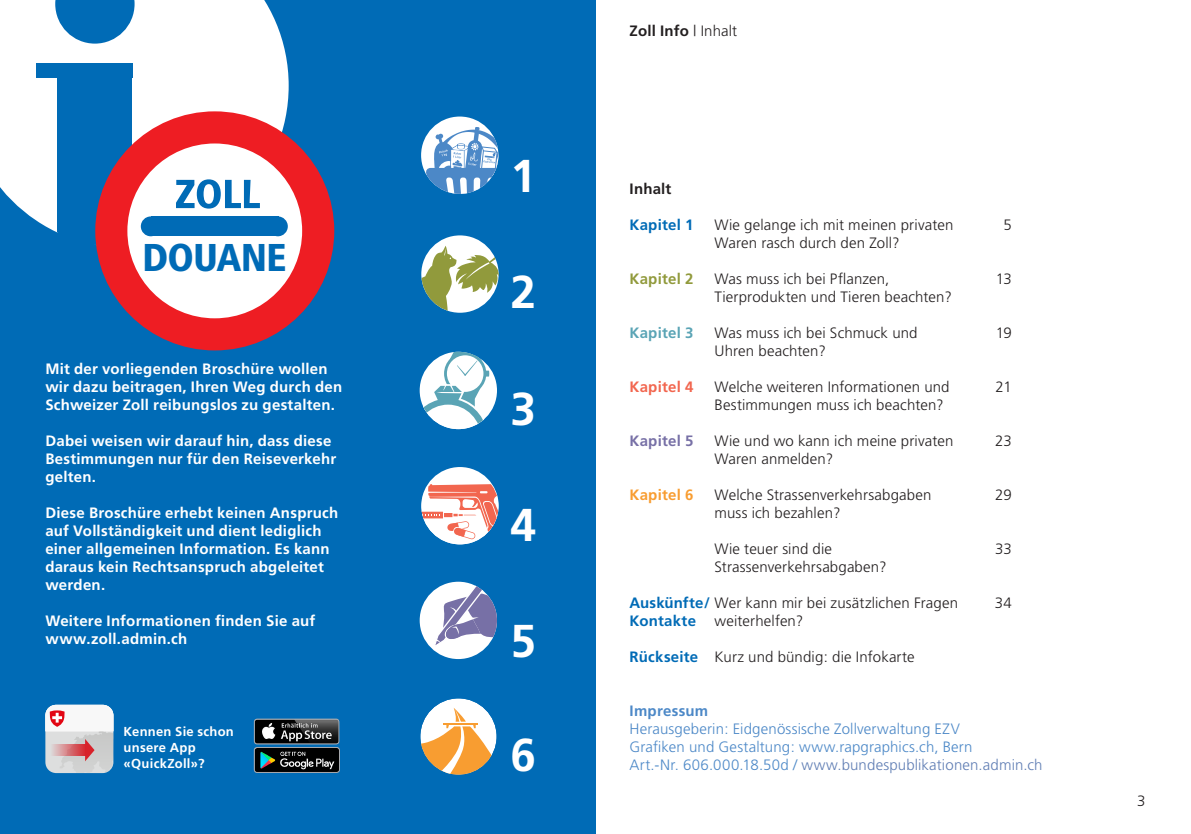
<style>
.page{position:relative;width:1191px;height:834px;background:#fff}
.page>*{position:absolute;margin:0;border:0;box-sizing:border-box;transform-origin:0 0}
.t1{font:700 46px "Frutiger";color:#fff}
.t2{font:900 condensed 38.6px "Frutiger";letter-spacing:-.015em;color:#006bb6}
.t3{font:300 15px/18px "Frutiger";letter-spacing:.01em;color:#231f20}
.t4{font:700 15px/18px "Frutiger";letter-spacing:.015em;color:#fff}
.t5{font:300 15px/18px "Frutiger";letter-spacing:.01em;color:#4c88c7}
.t6{font:700 15px "Frutiger";letter-spacing:.015em;color:#231f20}
.t7{font:700 15px "Frutiger";letter-spacing:.02em;color:#4c88c7}
.t8{font:700 15px "Frutiger";letter-spacing:.015em;color:#006bb6}
.t9{font:700 15px "Frutiger";letter-spacing:.015em;color:#919a3c}
.t10{font:700 15px "Frutiger";letter-spacing:.015em;color:#5aa4b5}
.t11{font:700 15px "Frutiger";letter-spacing:.015em;color:#f2664f}
.t12{font:700 15px "Frutiger";letter-spacing:.015em;color:#7770a6}
.t13{font:700 15px "Frutiger";letter-spacing:.015em;color:#f89d31}
.t14{font:700 13px/16px "Frutiger";letter-spacing:.02em;color:#fff}
.s1{font-weight:300}
.s2{font-weight:700;color:#006bb6}
.s3{color:#607eb4}
</style>
<div class="page">
<div style="left:0;top:0;width:595px;height:833px;background:#006bb6"></div>
<div style="left:0;top:0;width:289px;height:229px;background:#fff"></div>
<div style="left:58px;top:75px;width:74px;height:164px;background:#006bb6"></div>
<div style="left:36px;top:64px;width:96px;height:14px;background:#006bb6"></div>
<svg style="left:55px;top:0;width:80px;height:44px"></svg>
<svg style="left:95px;top:111px;width:239px;height:239px"></svg>
<div style="left:141px;top:216px;width:20px;height:20px;background:#006bb6;border-radius:50%"></div>
<div style="left:151px;top:216px;width:127px;height:20px;background:#006bb6"></div>
<div style="left:268px;top:216px;width:20px;height:20px;background:#006bb6;border-radius:50%"></div>
<svg style="left:176px;top:179px;width:84px;height:29px"></svg>
<div style="left:421px;top:116px;width:77px;height:78px;background:#fff;border-radius:50%"></div>
<div style="left:420px;top:352px;width:77px;height:77px;background:#fff;border-radius:50%"></div>
<svg style="left:420px;top:352px;width:69px;height:77px"></svg>
<div style="left:421px;top:235px;width:77px;height:78px;background:#fff;border-radius:50%"></div>
<svg style="left:421px;top:246px;width:77px;height:67px"></svg>
<svg style="left:420px;top:581px;width:77px;height:78px"></svg>
<svg style="left:420px;top:698px;width:76px;height:76px"></svg>
<svg style="left:420px;top:705px;width:76px;height:69px"></svg>
<svg style="left:421px;top:468px;width:77px;height:76px"></svg>
<svg style="left:50px;top:228px;width:46px;height:43px"></svg>
<img style="left:256px;top:720px;width:81px;height:22px">
<div style="left:254px;top:718px;width:85px;height:26px;border:1px solid #a8a9ad;border-radius:3px"></div>
<img style="left:254px;top:749px;width:84px;height:23px">
<div style="left:254px;top:747px;width:86px;height:25px;border:1px solid #a8a9ad;border-radius:3px"></div>
<svg style="left:45px;top:704px;width:68px;height:69px"></svg>
<svg style="left:425px;top:127px;width:74px;height:67px"></svg>
<h2 class="t2" style="left:143px;top:234px;width:146px">DOUANE</h2>
<p class="t4" style="left:45px;top:359px;width:298px">Mit der vorliegenden Broschüre wollen wir dazu beitragen, Ihren Weg durch den<br>Schweizer Zoll reibungslos zu gestalten.</p>
<p class="t4" style="left:45px;top:431px;width:292px">Dabei weisen wir darauf hin, dass diese<br>Bestimmungen nur für den Reiseverkehr gelten.</p>
<p class="t4" style="left:45px;top:503px;width:294px">Diese Broschüre erhebt keinen Anspruch auf Vollständigkeit und dient lediglich einer allgemeinen Information. Es kann daraus kein Rechtsanspruch abgeleitet werden.</p>
<p class="t4" style="left:45px;top:611px;width:271px">Weitere Informationen finden Sie auf www.zoll.admin.ch</p>
<p class="t14" style="left:124px;top:723px;width:112px">Kennen Sie schon unsere App «QuickZoll»?</p>
<h1 class="t1" style="left:510px;top:149px;width:27px">1</h1>
<h1 class="t1" style="left:510px;top:265px;width:27px">2</h1>
<h1 class="t1" style="left:510px;top:381px;width:27px">3</h1>
<h1 class="t1" style="left:510px;top:497px;width:27px">4</h1>
<h1 class="t1" style="left:510px;top:613px;width:27px">5</h1>
<h1 class="t1" style="left:510px;top:727px;width:27px">6</h1>
<p class="t6" style="left:629px;top:22px;width:109px">Zoll Info <span class="s1">| Inhalt</span></p>
<p class="t6" style="left:629px;top:180px;width:43px">Inhalt</p>
<p class="t8" style="left:629px;top:216px;width:65px">Kapitel 1</p>
<p class="t3" style="left:714px;top:216px;width:240px">Wie gelange ich mit meinen privaten<br>Waren rasch durch den Zoll?</p>
<p class="t9" style="left:629px;top:270px;width:65px">Kapitel 2</p>
<p class="t3" style="left:714px;top:270px;width:239px">Was muss ich bei Pflanzen,<br>Tierprodukten und Tieren beachten?</p>
<p class="t10" style="left:629px;top:324px;width:65px">Kapitel 3</p>
<p class="t3" style="left:714px;top:324px;width:204px">Was muss ich bei Schmuck und<br>Uhren beachten?</p>
<p class="t11" style="left:629px;top:378px;width:65px">Kapitel 4</p>
<p class="t3" style="left:714px;top:378px;width:236px">Welche weiteren Informationen und<br>Bestimmungen muss ich beachten?</p>
<p class="t12" style="left:629px;top:432px;width:65px">Kapitel 5</p>
<p class="t3" style="left:714px;top:432px;width:240px">Wie und wo kann ich meine privaten<br>Waren anmelden?</p>
<p class="t13" style="left:629px;top:486px;width:65px">Kapitel 6</p>
<p class="t3" style="left:714px;top:486px;width:218px">Welche Strassenverkehrsabgaben muss ich bezahlen?</p>
<p class="t3" style="left:714px;top:540px;width:173px">Wie teuer sind die<br>Strassenverkehrsabgaben?</p>
<p class="t3" style="left:629px;top:594px;width:330px"><span class="s2">Auskünfte/</span> Wer kann mir bei zusätzlichen Fragen<br><span class="s2">Kontakte</span> weiterhelfen?</p>
<p class="t3" style="left:629px;top:648px;width:287px"><span class="s2">Rückseite</span> Kurz und bündig: die Infokarte</p>
<p class="t3" style="left:1003px;top:216px;width:10px">5</p>
<p class="t3" style="left:996px;top:270px;width:17px">13</p>
<p class="t3" style="left:995px;top:324px;width:18px">19</p>
<p class="t3" style="left:995px;top:378px;width:18px">21</p>
<p class="t3" style="left:995px;top:432px;width:18px">23</p>
<p class="t3" style="left:995px;top:486px;width:18px">29</p>
<p class="t3" style="left:995px;top:540px;width:18px">33</p>
<p class="t3" style="left:994px;top:594px;width:18px">34</p>
<p class="t7" style="left:629px;top:702px;width:80px">Impressum</p>
<p class="t5" style="left:629px;top:720px;width:414px">Herausgeberin: Eidgenössische Zollverwaltung EZV<br>Grafiken und Gestaltung: www.rapgraphics.ch, Bern<br>Art.-Nr. 606.000.18.50d / <span class="s3">www.bundespublikationen.admin.ch</span></p>
<p class="t3" style="left:1137px;top:791px;width:10px">3</p>
</div>
